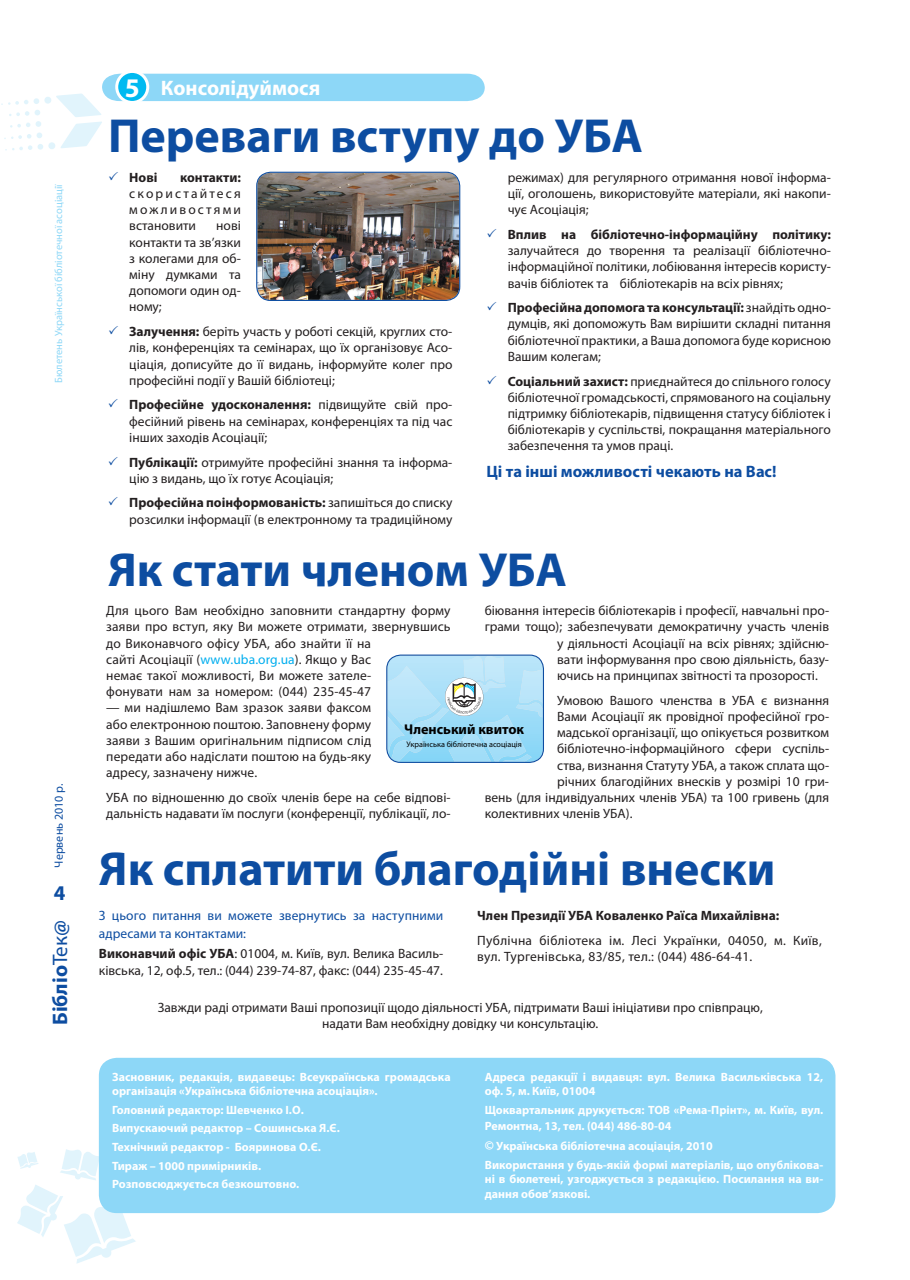
<style>
.page{position:relative;width:910px;height:1280px;background:#fff}
.page>*{position:absolute;margin:0;border:0;box-sizing:border-box;transform-origin:0 0}
.t1{font:700 48px "Myriad Pro";color:#0d4da1}
.t2{font:700 21px "Myriad Pro";color:#fff}
.t3{font:700 21px "Myriad Pro";color:#0d4da1}
.t4{font:700 16.5px "Myriad Pro";color:#0d4da1}
.t5{font:700 14.25px "Myriad Pro";color:#000}
.t6{font:13.5px/16.2px "Myriad Pro";color:#231f20;text-align:justify}
.t7{font:13.5px/16.2px "Myriad Pro";letter-spacing:.02em;color:#231f20}
.t8{font:13.5px/18px "Myriad Pro";letter-spacing:.005em;color:#0d4da1}
.t9{font:700 13.5px "Myriad Pro";color:#231f20}
.t10{font:700 12px/18.6px "Myriad Pro";color:#fff}
.t11{font:12px "Myriad Pro";color:#0d4da1}
.t12{font:10.5px "Myriad Pro";color:#8dd7f7}
.t13{font:8.1px "Myriad Pro";color:#000}
.s1{font-weight:400}
.s2{font-weight:600}
.s3{font-size:27px}
.s4{color:#0d4da1}
.s5{font-weight:700}
.s6{color:#00aeef}
.s7{font-size:13.5px}
</style>
<div class="page">
<svg style="left:17px;top:1149px;width:119px;height:115px"></svg>
<div style="left:44px;top:97px;width:7px;height:7px;background:#e1f4fc;border-radius:50%"></div>
<svg style="left:1px;top:98px;width:42px;height:52px"></svg>
<div style="left:48px;top:142px;width:7px;height:7px;background:#e1f4fc;border-radius:50%"></div>
<div style="left:99px;top:1058px;width:736px;height:155px;background:#8dd7f7;border-radius:18px"></div>
<svg style="left:56px;top:74px;width:429px;height:74px"></svg>
<div style="left:117px;top:71px;width:31px;height:31px;background:#00baf1;border-radius:50%"></div>
<div style="left:115px;top:70px;width:34px;height:34px;border:3px solid #fff;border-radius:50%"></div>
<svg style="left:387px;top:656px;width:156px;height:106px;background:#acdef4"></svg>
<div style="left:386px;top:654px;width:158px;height:109px;border:1px solid #0d4da1;border-radius:14px"></div>
<img style="left:257px;top:173px;width:202px;height:127px">
<div style="left:256px;top:172px;width:204px;height:129px;border:1px solid #0d4da1;border-radius:14px"></div>
<p class="t12" style="left:52px;top:383px;width:200px;rotate:-90deg">Бюлетень Української бібліотечної асоціації</p>
<p class="t11" style="left:51px;top:867px;width:85px;rotate:-90deg">Червень 2010 р.</p>
<h2 class="t3" style="left:54px;top:879px;width:13px">4</h2>
<h2 class="t3" style="left:47px;top:1025px;width:106px;rotate:-90deg">Бібліо<span class="s1">Тек</span><span class="s2">@</span></h2>
<h2 class="t2" style="left:125px;top:74px;width:197px"><span class="s3">5</span> Консолідуймося</h2>
<h1 class="t1" style="left:108px;top:105px;width:536px">Переваги вступу до УБА</h1>
<p class="t9" style="left:108px;top:168px;width:51px"><span class="s4">✓</span> Нові</p>
<p class="t9" style="left:180px;top:168px;width:62px">контакти:</p>
<p class="t6" style="left:129px;top:185px;width:113px">скористайтеся можливостями встановити</p>
<p class="t6" style="left:129px;top:218px;width:113px;text-indent:87px">нові контакти та зв’язки з колегами для об&shy;міну думками та допомоги один од&shy;ному;</p>
<p class="t6" style="left:129px;top:323px;width:325px;text-indent:-21px"><span class="s4">✓</span> <span class="s5">Залучення:</span> беріть участь у роботі секцій, круглих сто&shy;лів, конференціях та семінарах, що їх організовує Асо&shy;ціація, дописуйте до її видань, інформуйте колег про професійні події у Вашій бібліотеці;</p>
<p class="t6" style="left:129px;top:397px;width:325px;text-indent:-21px"><span class="s4">✓</span> <span class="s5">Професійне удосконалення:</span> підвищуйте свій про&shy;фесійний рівень на семінарах, конференціях та під час інших заходів Асоціації;</p>
<p class="t6" style="left:129px;top:454px;width:325px;text-indent:-21px"><span class="s4">✓</span> <span class="s5">Публікації:</span> отримуйте професійні знання та інформа&shy;цію з видань, що їх готує Асоціація;</p>
<p class="t6" style="left:108px;top:495px;width:346px;text-align:right"><span class="s4">✓</span> <span class="s5">Професійна поінформованість:</span> запишіться до списку розсилки інформації (в електронному та традиційному</p>
<p class="t6" style="left:508px;top:169px;width:325px">режимах) для регулярного отримання нової інформа&shy;ції, оголошень, використовуйте матеріали, які накопи&shy;чує Асоціація;</p>
<p class="t6" style="left:508px;top:226px;width:325px;text-indent:-21px"><span class="s4">✓</span> <span class="s5">Вплив на бібліотечно-інформаційну політику: </span>залучайтеся до творення та реалізації бібліотечно&shy;інформаційної політики, лобіювання інтересів користу&shy;вачів бібліотек та бібліотекарів на всіх рівнях;</p>
<p class="t6" style="left:508px;top:299px;width:325px;text-indent:-21px"><span class="s4">✓</span> <span class="s5">Професійна допомога та консультації:</span> знайдіть одно&shy;думців, які допоможуть Вам вирішити складні питання бібліотечної практики, а Ваша допомога буде корисною Вашим колегам;</p>
<p class="t6" style="left:508px;top:373px;width:325px;text-indent:-21px"><span class="s4">✓</span> <span class="s5">Соціальний захист:</span> приєднайтеся до спільного голосу бібліотечної громадськості, спрямованого на соціальну підтримку бібліотекарів, підвищення статусу бібліотек і бібліотекарів у суспільстві, покращання матеріального забезпечення та умов праці.</p>
<p class="t4" style="left:486px;top:461px;width:292px">Ці та інші можливості чекають на Вас!</p>
<h1 class="t1" style="left:108px;top:538px;width:460px">Як стати членом УБА</h1>
<p class="t6" style="left:106px;top:602px;width:346px;text-align:left">Для цього Вам необхідно заповнити стандартну форму заяви про вступ, яку Ви можете отримати, звернувшись до Виконавчого офісу УБА, або знайти її на<br>сайті Асоціації (<span class="s6">www.uba.org.ua</span>). Якщо у Вас<br>немає такої можливості, Ви можете зателе-<br>фонувати нам за номером: (044) 235-45-47</p>
<p class="t6" style="left:106px;top:700px;width:266px">— ми надішлемо Вам зразок заяви факсом або електронною поштою. Заповнену форму заяви з Вашим оригінальним підписом слід передати або надіслати поштою на будь-яку адресу, зазначену нижче.</p>
<p class="t6" style="left:106px;top:789px;width:346px">УБА по відношенню до своїх членів бере на себе відпові&shy;дальність надавати їм послуги (конференції, публікації, ло-</p>
<p class="t6" style="left:485px;top:602px;width:346px">біювання інтересів бібліотекарів і професії, навчальні про-</p>
<p class="t6" style="left:485px;top:619px;width:346px">грами тощо); забезпечувати демократичну участь членів</p>
<p class="t6" style="left:557px;top:635px;width:273px">у діяльності Асоціації на всіх рівнях; здійсню-</p>
<p class="t6" style="left:557px;top:651px;width:273px">вати інформування про свою діяльність, базу-</p>
<p class="t6" style="left:557px;top:667px;width:262px">ючись на принципах звітності та прозорості.</p>
<p class="t6" style="left:557px;top:692px;width:273px">Умовою Вашого членства в УБА є визнання</p>
<p class="t6" style="left:557px;top:708px;width:273px">Вами Асоціації як провідної професійної гро-</p>
<p class="t6" style="left:557px;top:724px;width:273px">мадської організації, що опікується розвитком</p>
<p class="t6" style="left:557px;top:740px;width:273px">бібліотечно-інформаційного сфери суспіль-</p>
<p class="t6" style="left:557px;top:757px;width:273px">ства, визнання Статуту УБА, а також сплата що-</p>
<p class="t6" style="left:557px;top:773px;width:273px">річних благодійних внесків у розмірі 10 гри-</p>
<p class="t6" style="left:485px;top:789px;width:346px">вень (для індивідуальних членів УБА) та 100 гривень (для</p>
<p class="t6" style="left:485px;top:805px;width:149px">колективних членів УБА).</p>
<p class="t5" style="left:404px;top:720px;width:121px">Членський квиток</p>
<p class="t13" style="left:407px;top:739px;width:117px">Українська бібліотечна асоціація</p>
<h1 class="t1" style="left:99px;top:837px;width:678px">Як сплатити благодійні внески</h1>
<p class="t8" style="left:99px;top:906px;width:346px">З цього питання ви можете звернутись за наступними адресами та контактами:</p>
<p class="t6" style="left:99px;top:945px;width:346px"><span class="s5">Виконавчий офіс УБА</span>: 01004, м. Київ, вул. Велика Василь&shy;ківська, 12, оф.5, тел.: (044) 239-74-87, факс: (044) 235-45-47.</p>
<p class="t9" style="left:477px;top:906px;width:304px">Член Президії УБА Коваленко Раїса Михайлівна:</p>
<p class="t7" style="left:477px;top:932px;width:346px">Публічна бібліотека ім. Лесі Українки, 04050, м. Київ, вул. Тургенівська, 83/85, тел.: (044) 486-64-41.</p>
<p class="t6" style="left:158px;top:999px;width:607px;text-align:center">Завжди раді отримати Ваші пропозиції щодо діяльності УБА, підтримати Ваші ініціативи про співпрацю, надати Вам необхідну довідку чи консультацію.</p>
<p class="t10" style="left:112px;top:1069px;width:340px;line-height:14.4px">Засновник, редакція, видавець: Всеукраїнська громадська організація «Українська бібліотечна асоціація».</p>
<p class="t10" style="left:112px;top:1100px;width:229px">Головний редактор: Шевченко І.О.<br>Випускаючий редактор – Сошинська Я.Є.<br>Технічний редактор - Бояринова О.Є.<br>Тираж – 1000 примірників.<br>Розповсюджується безкоштовно.</p>
<p class="t10" style="left:485px;top:1069px;width:340px;line-height:14.4px">Адреса редакції і видавця: вул. Велика Васильківська 12, оф. 5, м. Київ, 01004</p>
<p class="t10" style="left:485px;top:1101px;width:340px;line-height:16.2px">Щоквартальник друкується: ТОВ «Рема-Прінт», м. Київ, вул.<br>Ремонтна, 13, тел. (044) 486-80-04</p>
<p class="t10" style="left:485px;top:1137px;width:340px"><span class="s7">©</span> Українська бібліотечна асоціація, 2010<br>Використання у будь-якій формі матеріалів, що опублікова-</p>
<p class="t10" style="left:485px;top:1172px;width:340px;line-height:14.4px">ні в бюлетені, узгоджується з редакцією. Посилання на ви&shy;дання обов’язкові.</p>
</div>
